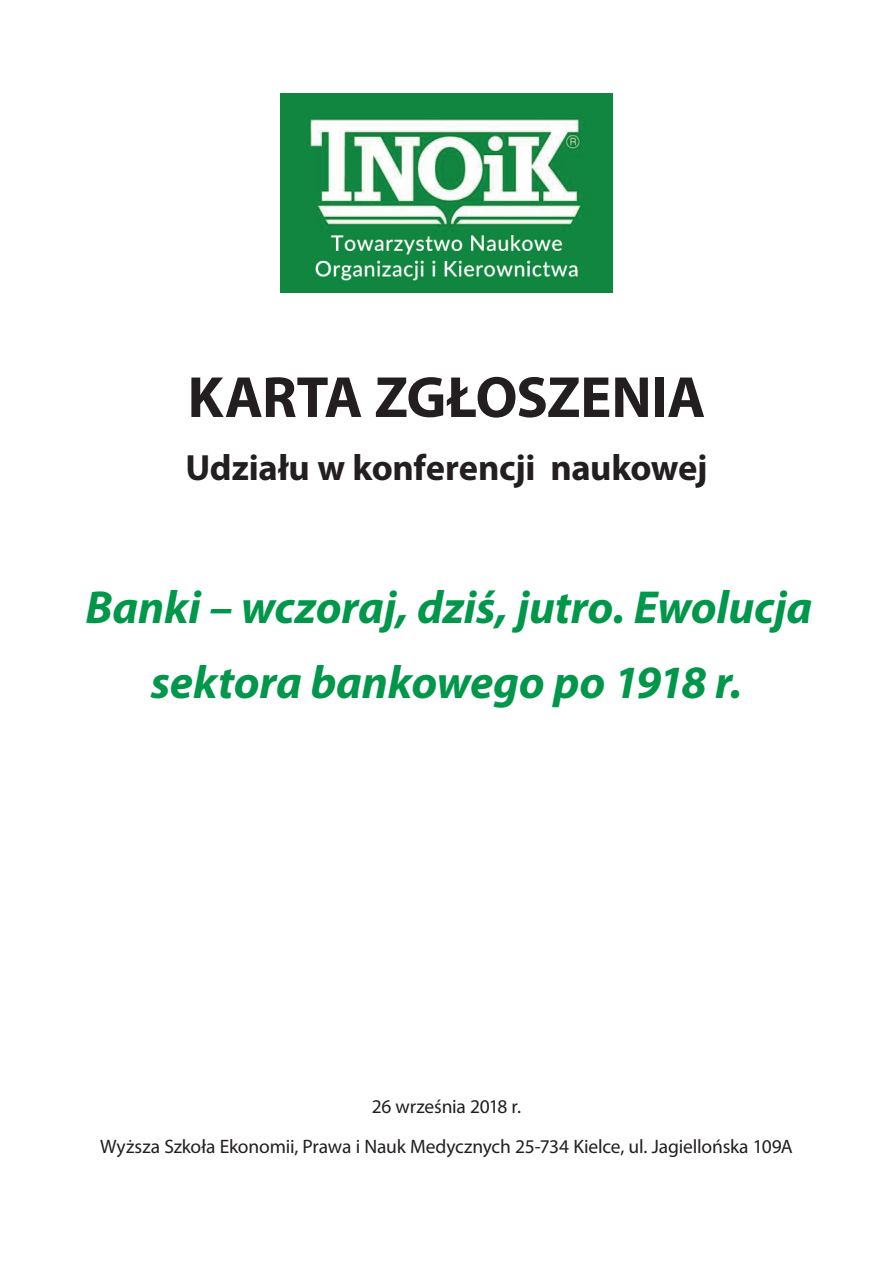
<style>
.page{position:relative;width:893px;height:1263px;background:#fff}
.page>*{position:absolute;margin:0;border:0;box-sizing:border-box;transform-origin:0 0}
.t1{font:700 58.5px "Myriad Pro";letter-spacing:-.015em;color:#231f20}
.t2{font:italic 700 46.5px/75.3px "Myriad Pro";letter-spacing:-.005em;color:#00974b;text-align:center}
.t3{font:700 36.6px "Myriad Pro";letter-spacing:-.01em;color:#231f20}
.t4{font:19.5px/40.5px "Myriad Pro";letter-spacing:-.01em;color:#231f20;text-align:center}
</style>
<div class="page">
<img style="left:281px;top:94px;width:331px;height:199px">
<h1 class="t1" style="left:188px;top:359px;width:519px">KARTA ZGŁOSZENIA</h1>
<h3 class="t3" style="left:185px;top:444px;width:524px">Udziału w konferencji naukowej</h3>
<h2 class="t2" style="left:86px;top:568px;width:728px">Banki – wczoraj, dziś, jutro. Ewolucja sektora bankowego po 1918 r.</h2>
<p class="t4" style="left:100px;top:1085px;width:694px">26 września 2018 r.<br>Wyższa Szkoła Ekonomii, Prawa i Nauk Medycznych 25-734 Kielce, ul. Jagiellońska 109A</p>
</div>
